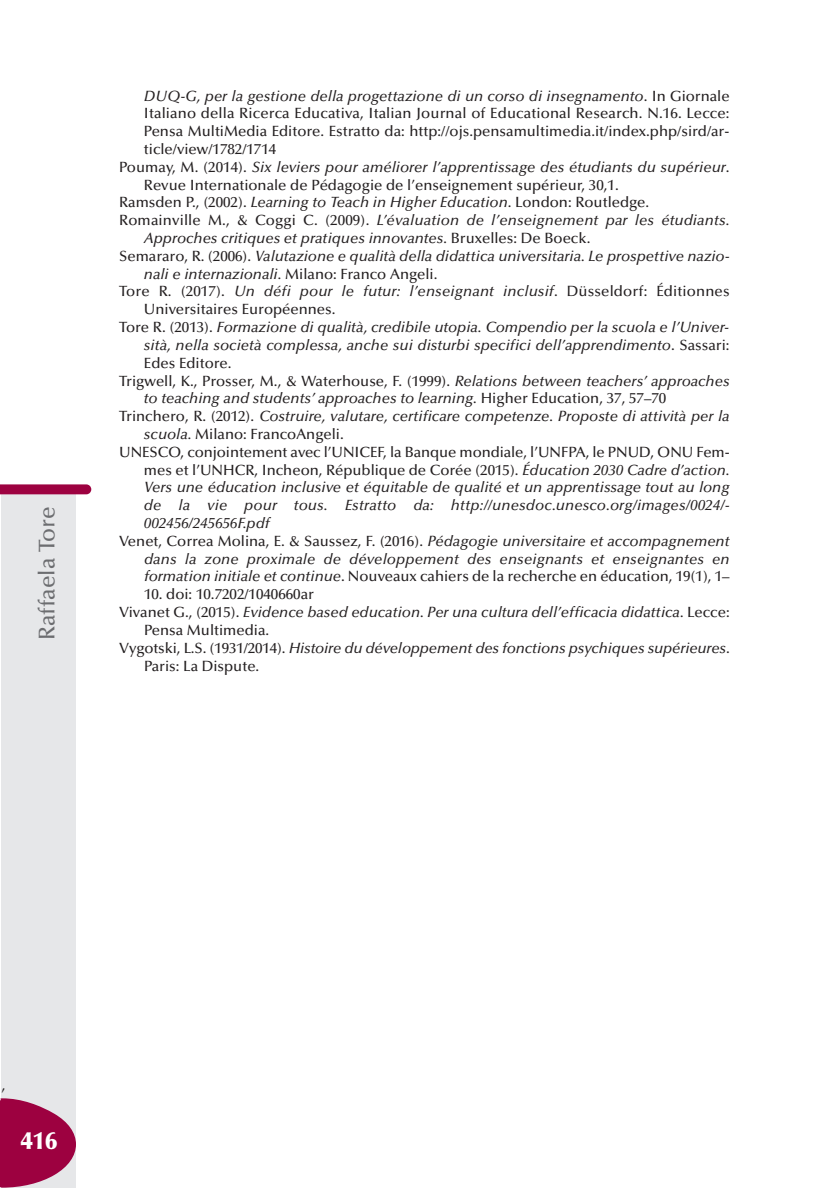
<style>
.page{position:relative;width:819px;height:1191px;background:#fff}
.page>*{position:absolute;margin:0;border:0;box-sizing:border-box;transform-origin:0 0}
.t1{font:900 24.5px "Optima";color:#fff}
.t2{font:500 22.75px "Optima";color:#6c6d70}
.t3{font:italic 500 14.88px "Optima";color:#231f20}
.t4{font:500 14.88px "Optima";color:#231f20}
.s1{font-style:normal}
.s2{font-style:italic}
</style>
<div class="page">
<div style="left:2px;top:492px;width:74px;height:695px;background:#e6e7e9"></div>
<svg style="left:0;top:484px;width:91px;height:10px"></svg>
<svg style="left:0;top:1097px;width:76px;height:90px"></svg>
<h2 class="t2" style="left:38px;top:640px;width:135px;rotate:-90deg">Raffaela Tore</h2>
<p class="t3" style="left:144px;top:90px;width:587px">DUQ-G, per la gestione della progettazione di un corso di insegnamento<span class="s1">. In Giornale</span></p>
<p class="t4" style="left:144px;top:107px;width:587px">Italiano della Ricerca Educativa, Italian Journal of Educational Research. N.16. Lecce:</p>
<p class="t4" style="left:144px;top:125px;width:587px">Pensa MultiMedia Editore. Estratto da: http://ojs.pensamultimedia.it/index.php/sird/ar-</p>
<p class="t4" style="left:144px;top:143px;width:134px">ticle/view/1782/1714</p>
<p class="t3" style="left:119px;top:161px;width:612px"><span class="s1">Poumay, M. (2014).</span> Six leviers pour améliorer l’apprentissage des étudiants du supérieur<span class="s1">.</span></p>
<p class="t4" style="left:144px;top:179px;width:476px">Revue Internationale de Pédagogie de l’enseignement supérieur, 30,1.</p>
<p class="t4" style="left:119px;top:196px;width:531px">Ramsden P., (2002). <span class="s2">Learning to Teach in Higher Education</span>. London: Routledge.</p>
<p class="t3" style="left:119px;top:214px;width:612px"><span class="s1">Romainville M., &amp; Coggi C. (2009).</span> L’évaluation de l’enseignement par les étudiants.</p>
<p class="t3" style="left:144px;top:232px;width:448px">Approches critiques et pratiques innovantes. <span class="s1">Bruxelles: De Boeck.</span></p>
<p class="t3" style="left:119px;top:250px;width:612px"><span class="s1">Semararo, R. (2006).</span> Valutazione e qualità della didattica universitaria. Le prospettive nazio-</p>
<p class="t3" style="left:144px;top:268px;width:295px">nali e internazionali. <span class="s1">Milano: Franco Angeli.</span></p>
<p class="t3" style="left:119px;top:285px;width:612px"><span class="s1">Tore R. (2017).</span> Un défi pour le futur: l’enseignant inclusif<span class="s1">. Düsseldorf: Éditionnes</span></p>
<p class="t4" style="left:144px;top:303px;width:193px">Universitaires Européennes.</p>
<p class="t3" style="left:119px;top:321px;width:611px"><span class="s1">Tore R. (2013).</span> Formazione di qualità, credibile utopia. Compendio per la scuola e l’Univer-</p>
<p class="t3" style="left:144px;top:339px;width:587px">sità, nella società complessa, anche sui disturbi specifici dell’apprendimento<span class="s1">. Sassari:</span></p>
<p class="t4" style="left:144px;top:357px;width:89px">Edes Editore.</p>
<p class="t4" style="left:119px;top:375px;width:612px">Trigwell, K., Prosser, M., &amp; Waterhouse, F. (1999). <span class="s2">Relations between teachers’ approaches</span></p>
<p class="t3" style="left:144px;top:392px;width:524px">to teaching and students’ approaches to learning. <span class="s1">Higher Education, 37, 57–70</span></p>
<p class="t3" style="left:119px;top:410px;width:612px"><span class="s1">Trinchero, R. (2012).</span> Costruire, valutare, certificare competenze. Proposte di attività per la</p>
<p class="t4" style="left:144px;top:428px;width:201px"><span class="s2">scuola.</span> Milano: FrancoAngeli.</p>
<p class="t4" style="left:119px;top:446px;width:612px">UNESCO, conjointement avec l’UNICEF, la Banque mondiale, l’UNFPA, le PNUD, ONU Fem-</p>
<p class="t4" style="left:144px;top:464px;width:587px">mes et l’UNHCR, Incheon, République de Corée (2015). <span class="s2">Éducation 2030 Cadre d’action.</span></p>
<p class="t3" style="left:144px;top:481px;width:587px">Vers une éducation inclusive et équitable de qualité et un apprentissage tout au long</p>
<p class="t3" style="left:144px;top:499px;width:587px">de la vie pour tous. Estratto da: http://unesdoc.unesco.org/images /0024/ -</p>
<p class="t3" style="left:144px;top:517px;width:127px">002456/245656F.pdf</p>
<p class="t4" style="left:119px;top:535px;width:612px">Venet, Correa Molina, E. &amp; Saussez, F. (2016). <span class="s2">Pédagogie universitaire et accompagnement</span></p>
<p class="t3" style="left:144px;top:553px;width:587px">dans la zone proximale de développement des enseignants et enseignantes en</p>
<p class="t4" style="left:144px;top:570px;width:587px"><span class="s2">formation initiale et continue</span>. Nouveaux cahiers de la recherche en éducation, 19(1), 1–</p>
<p class="t4" style="left:144px;top:588px;width:171px">10. doi: 10.7202/1040660ar</p>
<p class="t3" style="left:119px;top:606px;width:612px"><span class="s1">Vivanet G., (2015).</span> Evidence based education. Per una cultura dell’efficacia didattica. <span class="s1">Lecce:</span></p>
<p class="t4" style="left:144px;top:624px;width:127px">Pensa Multimedia.</p>
<p class="t3" style="left:119px;top:642px;width:612px"><span class="s1">Vygotski, L.S. (1931/2014).</span> Histoire du développement des fonctions psychiques supérieures<span class="s1">.</span></p>
<p class="t4" style="left:144px;top:659px;width:117px">Paris: La Dispute.</p>
<p class="t4" style="left:2px;top:1079px;width:5px">,</p>
<h1 class="t1" style="left:21px;top:1131px;width:38px">416</h1>
</div>
